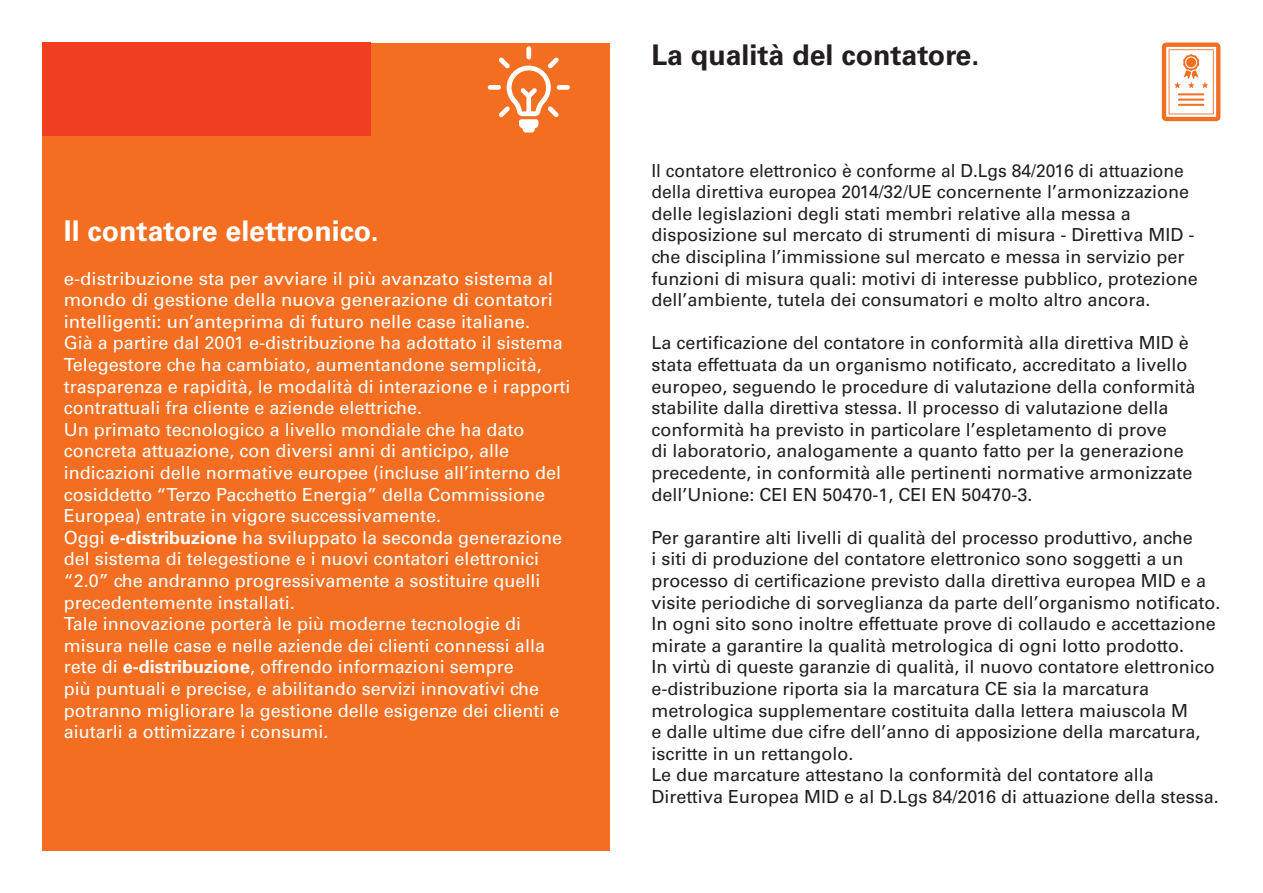
<style>
.page{position:relative;width:1263px;height:893px;background:#fff}
.page>*{position:absolute;margin:0;border:0;box-sizing:border-box;transform-origin:0 0}
.t1{font:700 28.5px "Univers";color:#fff}
.t2{font:700 28.5px "Univers";color:#231f20}
.t3{font:18px/21.6px "Univers";color:#231f20}
.t4{font:18px/21.6px "Univers";color:#fff}
.s1{font-weight:700}
</style>
<div class="page">
<div style="left:43px;top:43px;width:567px;height:807px;background:#f36e21"></div>
<div style="left:43px;top:43px;width:328px;height:93px;background:#ef3e22"></div>
<svg style="left:488px;top:46px;width:82px;height:87px"></svg>
<svg style="left:1162px;top:43px;width:58px;height:78px"></svg>
<p class="t1" style="left:64px;top:215px;width:316px">Il contatore elettronico.</p>
<p class="t4" style="left:64px;top:268px;width:491px;text-align:justify">e-distribuzione sta per avviare il più avanzato sistema al mondo di gestione della nuova generazione di contatori intelligenti: un’anteprima di futuro nelle case italiane.</p>
<p class="t4" style="left:64px;top:332px;width:508px">Già a partire dal 2001 e-distribuzione ha adottato il sistema Telegestore che ha cambiato, aumentandone semplicità, trasparenza e rapidità, le modalità di interazione e i rapporti contrattuali fra cliente e aziende elettriche.</p>
<p class="t4" style="left:64px;top:419px;width:499px">Un primato tecnologico a livello mondiale che ha dato concreta attuazione, con diversi anni di anticipo, alle indicazioni delle normative europee (incluse all’interno del cosiddetto “Terzo Pacchetto Energia” della Commissione Europea) entrate in vigore successivamente.</p>
<p class="t4" style="left:64px;top:527px;width:500px">Oggi <span class="s1">e-distribuzione</span> ha sviluppato la seconda generazione del sistema di telegestione e i nuovi contatori elettronici “2.0” che andranno progressivamente a sostituire quelli precedentemente installati.</p>
<p class="t4" style="left:64px;top:613px;width:497px">Tale innovazione porterà le più moderne tecnologie di misura nelle case e nelle aziende dei clienti connessi alla rete di <span class="s1">e-distribuzione</span>, offrendo informazioni sempre<br>più puntuali e precise, e abilitando servizi innovativi che potranno migliorare la gestione delle esigenze dei clienti e aiutarli a ottimizzare i consumi.</p>
<p class="t2" style="left:651px;top:38px;width:330px">La qualità del contatore.</p>
<p class="t3" style="left:651px;top:159px;width:548px">Il contatore elettronico è conforme al D.Lgs 84/2016 di attuazione della direttiva europea 2014/32/UE concernente l’armonizzazione delle legislazioni degli stati membri relative alla messa a disposizione sul mercato di strumenti di misura - Direttiva MID - che disciplina l’immissione sul mercato e messa in servizio per funzioni di misura quali: motivi di interesse pubblico, protezione dell’ambiente, tutela dei consumatori e molto altro ancora.</p>
<p class="t3" style="left:651px;top:332px;width:546px">La certificazione del contatore in conformità alla direttiva MID è stata effettuata da un organismo notificato, accreditato a livello europeo, seguendo le procedure di valutazione della conformità stabilite dalla direttiva stessa. Il processo di valutazione della conformità ha previsto in particolare l’espletamento di prove<br>di laboratorio, analogamente a quanto fatto per la generazione precedente, in conformità alle pertinenti normative armonizzate dell’Unione: CEI EN 50470-1, CEI EN 50470-3.</p>
<p class="t3" style="left:651px;top:527px;width:571px">Per garantire alti livelli di qualità del processo produttivo, anche<br>i siti di produzione del contatore elettronico sono soggetti a un processo di certificazione previsto dalla direttiva europea MID e a visite periodiche di sorveglianza da parte dell’organismo notificato.</p>
<p class="t3" style="left:651px;top:613px;width:566px">In ogni sito sono inoltre effettuate prove di collaudo e accettazione mirate a garantire la qualità metrologica di ogni lotto prodotto.</p>
<p class="t3" style="left:651px;top:656px;width:565px">In virtù di queste garanzie di qualità, il nuovo contatore elettronico e-distribuzione riporta sia la marcatura CE sia la marcatura metrologica supplementare costituita dalla lettera maiuscola M<br>e dalle ultime due cifre dell’anno di apposizione della marcatura, iscritte in un rettangolo.</p>
<p class="t3" style="left:651px;top:764px;width:569px">Le due marcature attestano la conformità del contatore alla<br>Direttiva Europea MID e al D.Lgs 84/2016 di attuazione della stessa.</p>
</div>
